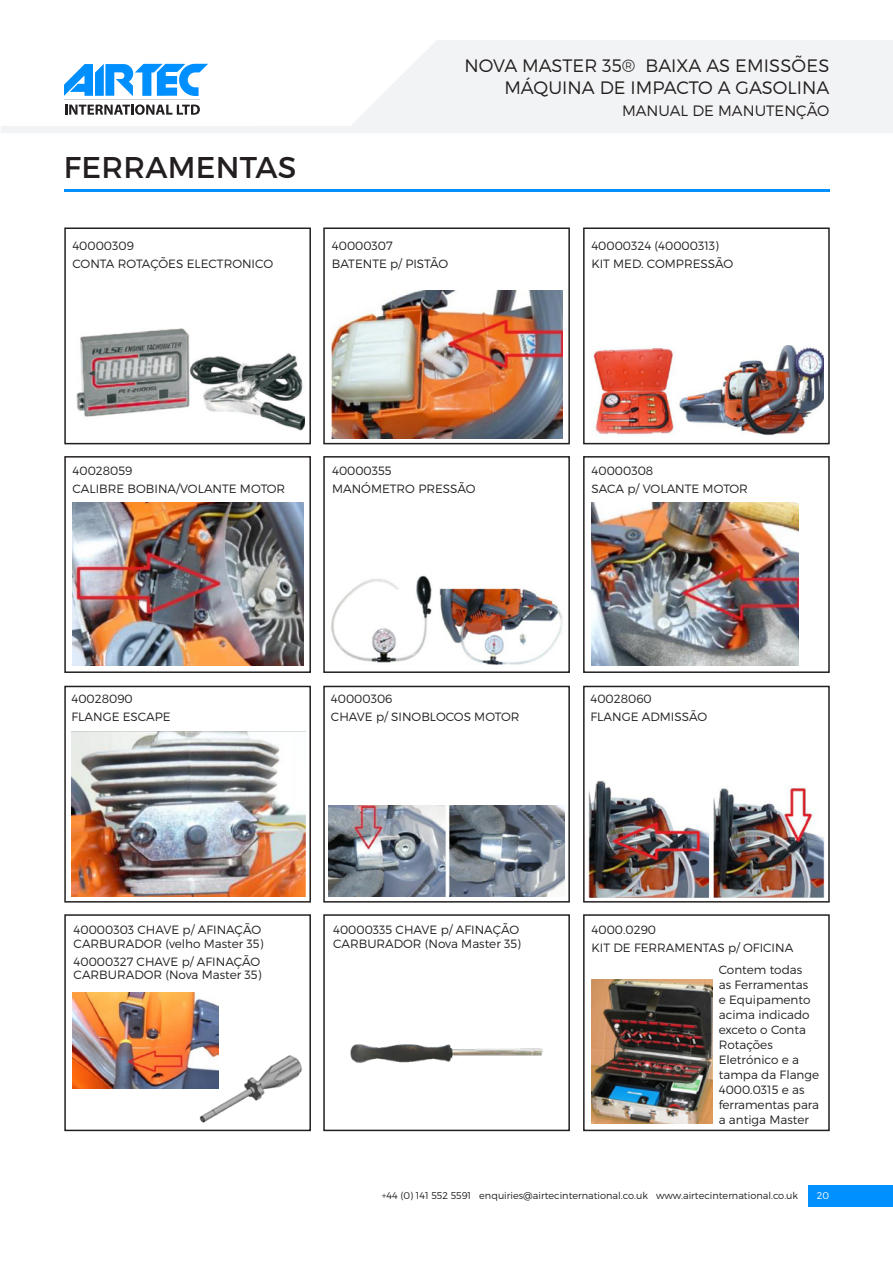
<style>
.page{position:relative;width:893px;height:1263px;background:#fff}
.page>*{position:absolute;margin:0;border:0;box-sizing:border-box;transform-origin:0 0}
.t1{font:30px "Montserrat";letter-spacing:.01em;color:#231f20}
.t2{font:300 18px/22.2px "Montserrat";color:#231f20;text-align:right}
.t3{font:300 15px "Montserrat";color:#231f20}
.t4{font:300 12px/15px "Montserrat";color:#231f20}
.t5{font:300 9.75px "Montserrat";color:#231f20}
.t6{font:300 9.75px "Montserrat";color:#fff}
</style>
<div class="page">
<svg style="left:1px;top:40px;width:892px;height:93px;fill:#f2f3f4"></svg>
<div style="left:808px;top:1185px;width:85px;height:21px;background:#0090ff"></div>
<svg style="left:65px;top:104px;width:135px;height:11px"></svg>
<hr style="left:64px;top:99px;width:135px;height:1px;background:#d1d1d4">
<svg style="left:64px;top:64px;width:144px;height:32px"></svg>
<hr style="left:64px;top:189px;width:765px;height:2px;background:#0090ff">
<div style="left:64px;top:227px;width:247px;height:217px;border:2px solid #231f20"></div>
<div style="left:323px;top:227px;width:247px;height:217px;border:2px solid #231f20"></div>
<div style="left:583px;top:227px;width:247px;height:217px;border:2px solid #231f20"></div>
<div style="left:64px;top:456px;width:247px;height:217px;border:2px solid #231f20"></div>
<div style="left:323px;top:456px;width:247px;height:217px;border:2px solid #231f20"></div>
<div style="left:583px;top:456px;width:247px;height:217px;border:2px solid #231f20"></div>
<div style="left:64px;top:686px;width:247px;height:216px;border:2px solid #231f20"></div>
<div style="left:323px;top:686px;width:247px;height:216px;border:2px solid #231f20"></div>
<div style="left:583px;top:686px;width:247px;height:216px;border:2px solid #231f20"></div>
<div style="left:64px;top:914px;width:247px;height:217px;border:2px solid #231f20"></div>
<div style="left:323px;top:914px;width:247px;height:217px;border:2px solid #231f20"></div>
<div style="left:583px;top:914px;width:247px;height:217px;border:2px solid #231f20"></div>
<img style="left:76px;top:328px;width:228px;height:103px">
<img style="left:332px;top:290px;width:230px;height:148px">
<img style="left:593px;top:345px;width:230px;height:91px">
<img style="left:72px;top:502px;width:231px;height:163px">
<img style="left:331px;top:575px;width:232px;height:91px">
<img style="left:592px;top:502px;width:207px;height:163px">
<img style="left:72px;top:731px;width:234px;height:165px">
<img style="left:329px;top:806px;width:235px;height:90px">
<img style="left:588px;top:780px;width:237px;height:117px">
<img style="left:592px;top:979px;width:121px;height:144px">
<img style="left:199px;top:1055px;width:103px;height:68px">
<img style="left:72px;top:993px;width:147px;height:96px">
<img style="left:350px;top:1044px;width:193px;height:20px">
<p class="t1" style="left:64px;top:149px;width:234px">FERRAMENTAS</p>
<p class="t4" style="left:72px;top:238px;width:63px">40000309</p>
<p class="t4" style="left:72px;top:256px;width:202px">CONTA ROTAÇÕES ELECTRONICO</p>
<h2 class="t2" style="left:464px;top:54px;width:366px">NOVA MASTER 35® BAIXA AS EMISSÕES<br>MÁQUINA DE IMPACTO A GASOLINA</h2>
<p class="t3" style="left:622px;top:102px;width:209px">MANUAL DE MANUTENÇÃO</p>
<p class="t4" style="left:332px;top:238px;width:62px">40000307</p>
<p class="t4" style="left:332px;top:256px;width:118px">BATENTE p/ PISTÃO</p>
<p class="t4" style="left:591px;top:238px;width:129px">40000324 (40000313)</p>
<p class="t4" style="left:591px;top:256px;width:143px">KIT MED. COMPRESSÃO</p>
<p class="t4" style="left:73px;top:463px;width:61px">40028059</p>
<p class="t4" style="left:73px;top:481px;width:214px">CALIBRE BOBINA/VOLANTE MOTOR</p>
<p class="t4" style="left:332px;top:463px;width:61px">40000355</p>
<p class="t4" style="left:332px;top:481px;width:145px">MANÓMETRO PRESSÃO</p>
<p class="t4" style="left:592px;top:463px;width:63px">40000308</p>
<p class="t4" style="left:592px;top:481px;width:158px">SACA p/ VOLANTE MOTOR</p>
<p class="t4" style="left:71px;top:691px;width:63px">40028090</p>
<p class="t4" style="left:71px;top:709px;width:101px">FLANGE ESCAPE</p>
<p class="t4" style="left:331px;top:691px;width:63px">40000306</p>
<p class="t4" style="left:331px;top:709px;width:190px">CHAVE p/ SINOBLOCOS MOTOR</p>
<p class="t4" style="left:590px;top:691px;width:63px">40028060</p>
<p class="t4" style="left:590px;top:709px;width:118px">FLANGE ADMISSÃO</p>
<p class="t4" style="left:74px;top:923px;width:191px;line-height:13.5px">40000303 CHAVE p/ AFINAÇÃO<br>CARBURADOR (velho Master 35)</p>
<p class="t4" style="left:74px;top:954px;width:189px;line-height:13.5px">40000327 CHAVE p/ AFINAÇÃO<br>CARBURADOR (Nova Master 35)</p>
<p class="t4" style="left:333px;top:923px;width:189px;line-height:13.5px">40000335 CHAVE p/ AFINAÇÃO<br>CARBURADOR (Nova Master 35)</p>
<p class="t4" style="left:592px;top:922px;width:66px">4000.0290</p>
<p class="t4" style="left:592px;top:940px;width:203px">KIT DE FERRAMENTAS p/ OFICINA</p>
<p class="t4" style="left:719px;top:962px;width:102px">Contem todas<br>as Ferramentas<br>e Equipamento acima indicado exceto o Conta<br>Rotações<br>Eletrónico e a tampa da Flange<br>4000.0315 e as ferramentas para a antiga Master</p>
<p class="t5" style="left:382px;top:1190px;width:418px">+44 (0) 141 552 5591 enquiries@airtecinternational.co.uk www.airtecinternational.co.uk</p>
<p class="t6" style="left:817px;top:1190px;width:14px">20</p>
</div>
